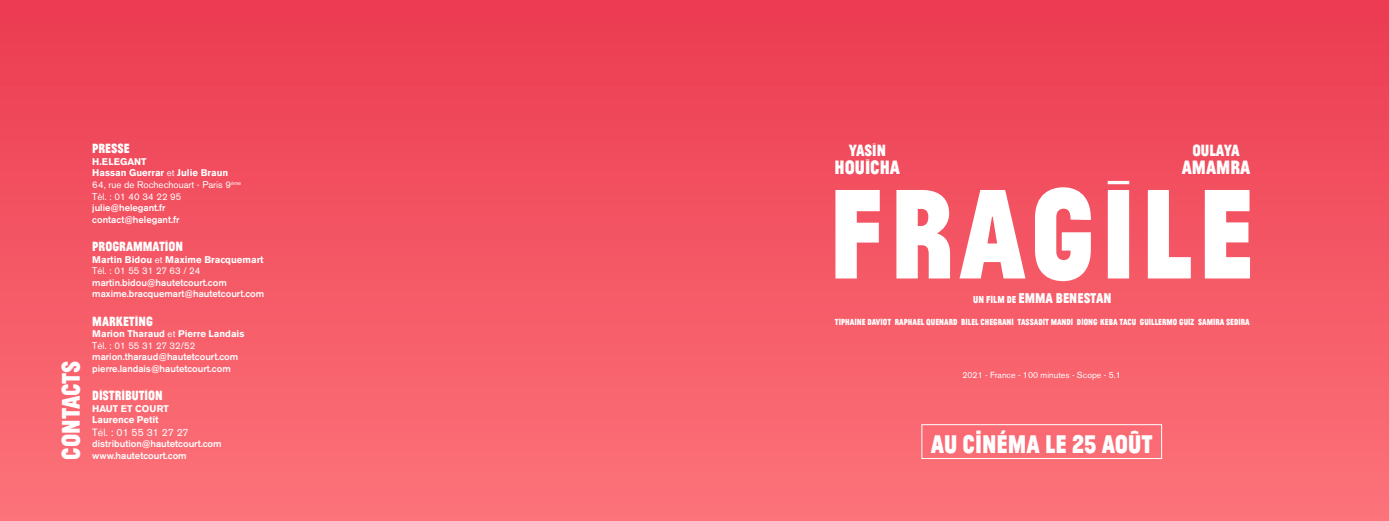
<style>
.page{position:relative;width:1389px;height:521px;background:#fff}
.page>*{position:absolute;margin:0;border:0;box-sizing:border-box;transform-origin:0 0}
.t1{font:100 133.44px "Jean Luc";letter-spacing:.04em;color:#fff}
.t2{font:700 26.69px "Jean Luc";color:#fff}
.t3{font:100 20.3px "Jean Luc";color:#fff}
.t4{font:100 17.06px "Jean Luc";color:#fff}
.t5{font:100 14.88px "Jean Luc";color:#fff}
.t6{font:100 14px "Jean Luc";color:#fff}
.t7{font:10.5px "Akzidenz Grotesk BE";color:#fff}
.t8{font:500 9.62px/11.5px "Akzidenz Grotesk BE";color:#fff}
.t9{font:700 9.62px/11.5px "Akzidenz Grotesk BE";color:#fff}
.t10{font:9.62px/11.5px "Akzidenz Grotesk BE";color:#fff}
.t11{font:100 9.19px "Jean Luc";color:#fff}
.t12{font:8.75px "Akzidenz Grotesk BE";color:#fff}
.s1{font-weight:700}
.s2{font-weight:400}
.s3{font-size:10.5px}
</style>
<div class="page">
<div style="left:0;top:0;width:1389px;height:521px;background:linear-gradient(to bottom,#ec3b51,#fd747a)"></div>
<div style="left:921px;top:424px;width:241px;height:35px;border:1px solid #fff"></div>
<h2 class="t2" style="left:52px;top:460px;width:101px;rotate:-90deg">CONTACTS</h2>
<h3 class="t6" style="left:92px;top:139px;width:39px">PRESSE</h3>
<p class="t10" style="left:92px;top:156px;width:150px"><span class="s1">H.ELEGANT<br>Hassan Guerrar</span> et <span class="s1">Julie Braun<br></span>64, rue de Rochechouart - Paris 9<sup>ème<br></sup>Tèl. : 01 40 34 22 95</p>
<p class="t8" style="left:92px;top:202px;width:89px">julie@helegant.fr contact@helegant.fr</p>
<h3 class="t6" style="left:92px;top:237px;width:92px">PROGRAMMATION</h3>
<p class="t9" style="left:92px;top:253px;width:173px">Martin Bidou <span class="s2">et</span> Maxime Bracquemart<br><span class="s2">Tél. : 01 55 31 27 63 / 24</span></p>
<p class="t8" style="left:92px;top:276px;width:173px">martin.bidou@hautetcourt.com maxime.bracquemart@hautetcourt.com</p>
<h3 class="t6" style="left:92px;top:311px;width:62px">MARKETING</h3>
<p class="t9" style="left:92px;top:328px;width:154px">Marion Tharaud <span class="s2">et</span> Pierre Landais<br><span class="s2">Tél. : 01 55 31 27 32/52</span></p>
<p class="t8" style="left:92px;top:351px;width:147px">marion.tharaud@hautetcourt.com pierre.landais@hautetcourt.com</p>
<h3 class="t6" style="left:92px;top:386px;width:72px">DISTRIBUTION</h3>
<p class="t9" style="left:92px;top:403px;width:78px">HAUT ET COURT<br>Laurence Petit</p>
<p class="t7" style="left:92px;top:426px;width:98px">Tél. : 01 55 31 27 27</p>
<p class="t8" style="left:92px;top:438px;width:131px">distribution@hautetcourt.com</p>
<p class="t8" style="left:92px;top:450px;width:96px">www.hautetcourt.com</p>
<h3 class="t4" style="left:849px;top:138px;width:39px">YASIN</h3>
<h3 class="t3" style="left:835px;top:153px;width:67px">HOUICHA</h3>
<h3 class="t4" style="left:1192px;top:138px;width:49px">OULAYA</h3>
<h3 class="t3" style="left:1182px;top:153px;width:70px">AMAMRA</h3>
<h1 class="t1" style="left:829px;top:144px;width:427px">FRAGILE</h1>
<h3 class="t5" style="left:973px;top:288px;width:140px"><span class="s3">UN FILM DE</span> EMMA BENESTAN</h3>
<p class="t11" style="left:835px;top:316px;width:416px">TIPHAINE DAVIOT RAPHAËL QUENARD BILEL CHEGRANI TASSADIT MANDI DIONG-KEBA TACU GUILLERMO GUIZ SAMIRA SEDIRA</p>
<p class="t12" style="left:962px;top:370px;width:160px">2021 - France - 100 minutes - Scope - 5.1</p>
<h2 class="t2" style="left:931px;top:425px;width:223px">AU CINÉMA LE 25 AOÛT</h2>
</div>
